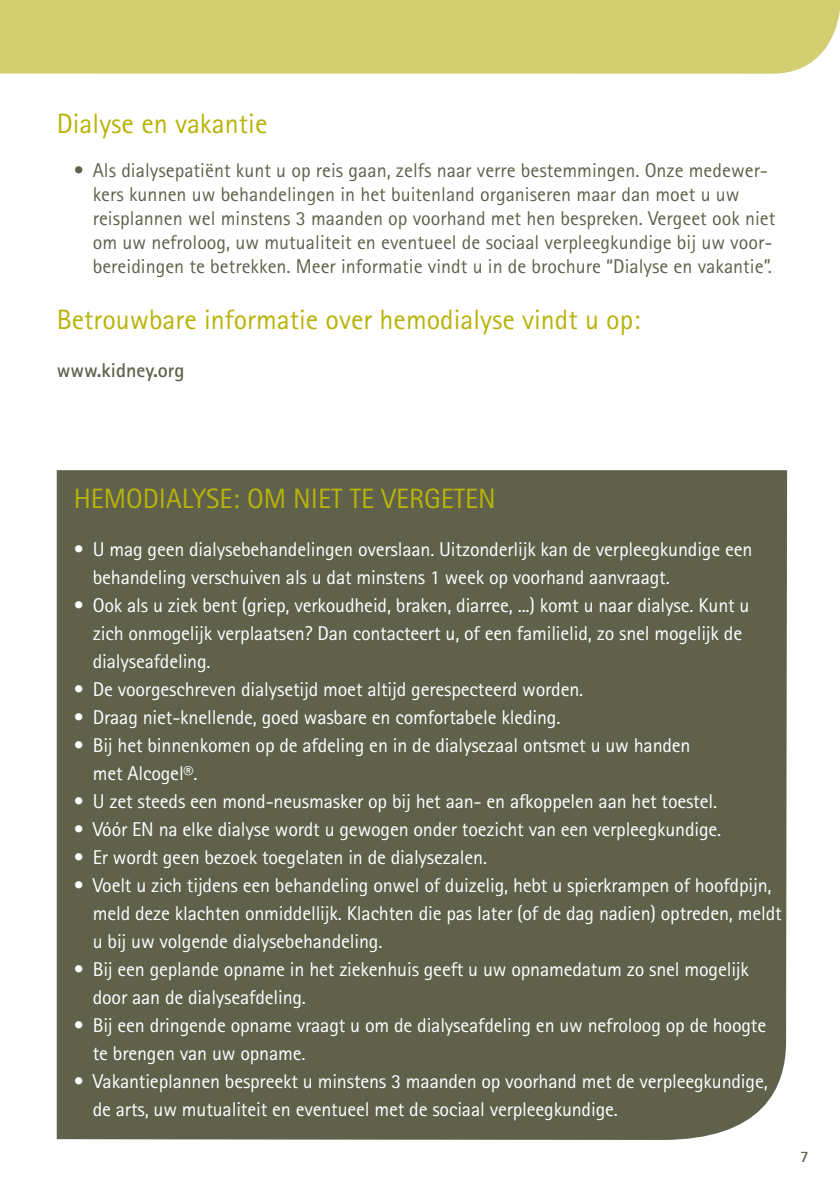
<style>
.page{position:relative;width:840px;height:1191px;background:#fff}
.page>*{position:absolute;margin:0;border:0;box-sizing:border-box;transform-origin:0 0}
.HOOFDTITEL{font:28px "Rotis Sans Serif Std";color:#b8b309}
.t1{font:20px/28px "Rotis Sans Serif Std";letter-spacing:-.01em;color:#fff}
.t2{font:20px/24px "Rotis Sans Serif Std";color:#60614b}
.TEKST_BOLD{font:700 20px "Rotis Sans Serif Std";color:#60614b}
.t3{font:700 16px "Rotis Sans Serif Std";color:#60614b}
</style>
<div class="page">
<div style="left:0;top:0;width:839px;height:74px;background:#d4ce73"></div>
<div style="left:57px;top:470px;width:729px;height:670px;background:#60614b"></div>
<p class="HOOFDTITEL" style="left:57px;top:107px;width:212px">Dialyse en vakantie</p>
<p class="t2" style="left:93px;top:158px;width:683px;text-indent:-19px">• Als dialysepatiënt kunt u op reis gaan, zelfs naar verre bestemmingen. Onze medewer&shy;kers kunnen uw behandelingen in het buitenland organiseren maar dan moet u uw reisplannen wel minstens 3 maanden op voorhand met hen bespreken. Vergeet ook niet om uw nefroloog, uw mutualiteit en eventueel de sociaal verpleegkundige bij uw voor&shy;bereidingen te betrekken. Meer informatie vindt u in de brochure “Dialyse en vakantie”.</p>
<p class="HOOFDTITEL" style="left:57px;top:303px;width:585px">Betrouwbare informatie over hemodialyse vindt u op:</p>
<p class="TEKST_BOLD" style="left:57px;top:357px;width:129px">www.kidney.org</p>
<p class="HOOFDTITEL" style="left:74px;top:481px;width:423px">HEMODIALYSE: OM NIET TE VERGETEN</p>
<p class="t1" style="left:93px;top:535px;width:660px;text-indent:-19px">• U mag geen dialysebehandelingen overslaan. Uitzonderlijk kan de verpleegkundige een behandeling verschuiven als u dat minstens 1 week op voorhand aanvraagt.</p>
<p class="t1" style="left:93px;top:591px;width:658px;text-indent:-19px">• Ook als u ziek bent (griep, verkoudheid, braken, diarree, ...) komt u naar dialyse. Kunt u zich onmogelijk verplaatsen? Dan contacteert u, of een familielid, zo snel mogelijk de dialyseafdeling.</p>
<p class="t1" style="left:74px;top:675px;width:510px">• De voorgeschreven dialysetijd moet altijd gerespecteerd worden.</p>
<p class="t1" style="left:74px;top:703px;width:488px">• Draag niet-knellende, goed wasbare en comfortabele kleding.</p>
<p class="t1" style="left:93px;top:731px;width:599px;text-indent:-19px">• Bij het binnenkomen op de afdeling en in de dialysezaal ontsmet u uw handen met Alcogel®.</p>
<p class="t1" style="left:74px;top:787px;width:644px">• U zet steeds een mond-neusmasker op bij het aan- en afkoppelen aan het toestel.</p>
<p class="t1" style="left:74px;top:815px;width:648px">• Vóór EN na elke dialyse wordt u gewogen onder toezicht van een verpleegkundige.</p>
<p class="t1" style="left:74px;top:843px;width:414px">• Er wordt geen bezoek toegelaten in de dialysezalen.</p>
<p class="t1" style="left:93px;top:871px;width:690px;text-indent:-19px">• Voelt u zich tijdens een behandeling onwel of duizelig, hebt u spierkrampen of hoofdpijn, meld deze klachten onmiddellijk. Klachten die pas later (of de dag nadien) optreden, meldt u bij uw volgende dialysebehandeling.</p>
<p class="t1" style="left:93px;top:955px;width:657px;text-indent:-19px">• Bij een geplande opname in het ziekenhuis geeft u uw opnamedatum zo snel mogelijk door aan de dialyseafdeling.</p>
<p class="t1" style="left:93px;top:1011px;width:674px;text-indent:-19px">• Bij een dringende opname vraagt u om de dialyseafdeling en uw nefroloog op de hoogte te brengen van uw opname.</p>
<p class="t1" style="left:93px;top:1067px;width:676px;text-indent:-19px">• Vakantieplannen bespreekt u minstens 3 maanden op voorhand met de verpleegkundige, de arts, uw mutualiteit en eventueel met de sociaal verpleegkundige.</p>
<p class="t3" style="left:799px;top:1146px;width:10px">7</p>
</div>
